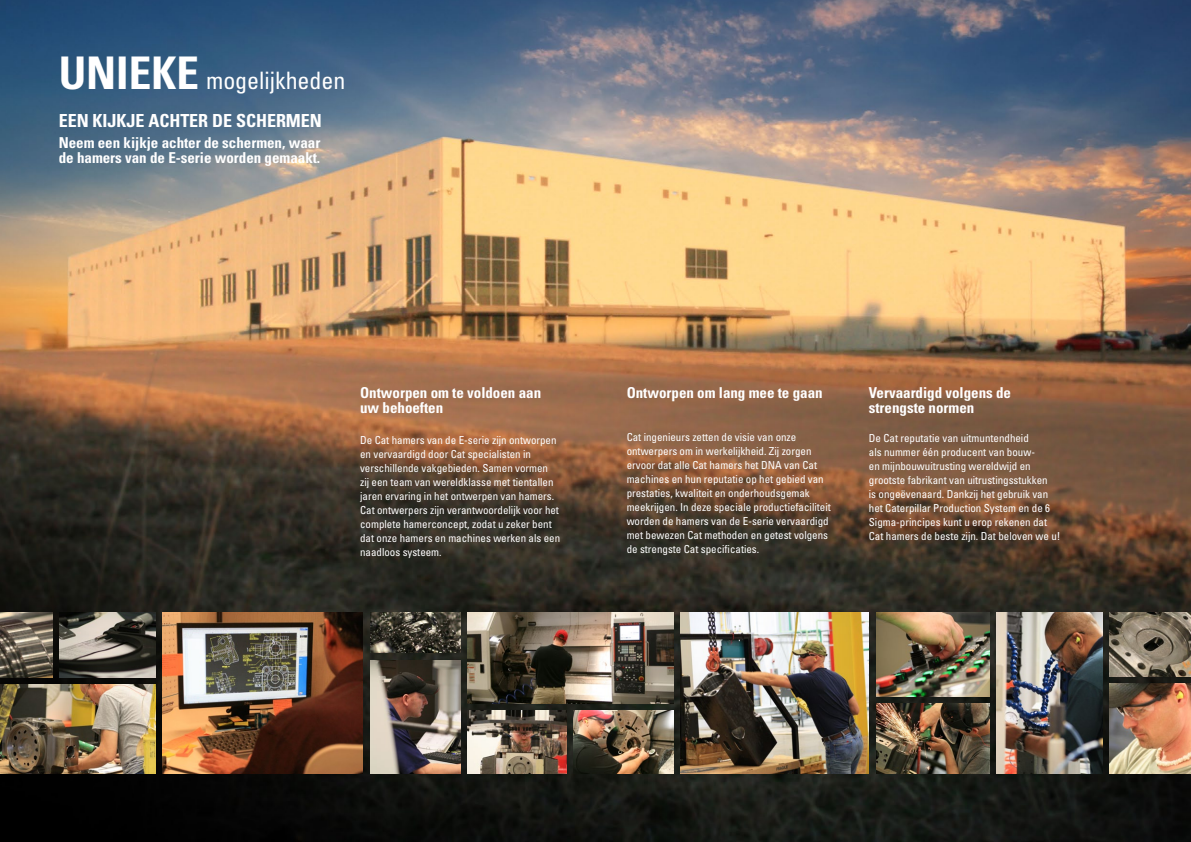
<style>
.page{position:relative;width:1191px;height:842px;background:#fff}
.page>*{position:absolute;margin:0;border:0;box-sizing:border-box;transform-origin:0 0}
.t1{font:condensed 24px "Univers LT Std";color:#fff}
.t2{font:700 condensed 18px "Univers LT Std";color:#fff}
.t3{font:700 condensed 15px/15px "Univers LT Std";color:#fff}
.t4{font:condensed 11px/14px "Univers LT Std";color:#fff}
.s1{font-weight:700;font-size:45px}
</style>
<div class="page">
<img style="left:0;top:0;width:1191px;height:842px">
<img style="left:163px;top:612px;width:200px;height:161px">
<img style="left:59px;top:612px;width:96px;height:66px">
<img style="left:370px;top:660px;width:91px;height:114px">
<img style="left:468px;top:711px;width:99px;height:62px">
<img style="left:876px;top:704px;width:113px;height:69px">
<img style="left:680px;top:612px;width:189px;height:161px">
<img style="left:0;top:685px;width:155px;height:89px">
<img style="left:1110px;top:683px;width:81px;height:90px">
<img style="left:0;top:612px;width:52px;height:66px">
<img style="left:876px;top:612px;width:113px;height:85px">
<img style="left:468px;top:612px;width:205px;height:92px">
<img style="left:574px;top:711px;width:99px;height:62px">
<img style="left:370px;top:612px;width:91px;height:41px">
<img style="left:1110px;top:612px;width:81px;height:64px">
<img style="left:996px;top:612px;width:106px;height:161px">
<h1 class="t1" style="left:59px;top:66px;width:288px"><span class="s1">UNIEKE</span> mogelijkheden</h1>
<h2 class="t2" style="left:59px;top:110px;width:265px">EEN KIJKJE ACHTER DE SCHERMEN</h2>
<h3 class="t3" style="left:59px;top:135px;width:263px">Neem een kijkje achter de schermen, waar de hamers van de E-serie worden gemaakt.</h3>
<h3 class="t3" style="left:360px;top:385px;width:182px">Ontworpen om te voldoen aan uw behoeften</h3>
<p class="t4" style="left:360px;top:433px;width:202px">De Cat hamers van de E-serie zijn ontworpen en vervaardigd door Cat specialisten in verschillende vakgebieden. Samen vormen<br>zij een team van wereldklasse met tientallen jaren ervaring in het ontwerpen van hamers.<br>Cat ontwerpers zijn verantwoordelijk voor het complete hamerconcept, zodat u zeker bent dat onze hamers en machines werken als een naadloos systeem.</p>
<h3 class="t3" style="left:626px;top:385px;width:197px">Ontworpen om lang mee te gaan</h3>
<p class="t4" style="left:626px;top:430px;width:206px">Cat ingenieurs zetten de visie van onze ontwerpers om in werkelijkheid. Zij zorgen ervoor dat alle Cat hamers het DNA van Cat machines en hun reputatie op het gebied van prestaties, kwaliteit en onderhoudsgemak meekrijgen. In deze speciale productiefaciliteit worden de hamers van de E-serie vervaardigd met bewezen Cat methoden en getest volgens de strengste Cat specificaties.</p>
<h3 class="t3" style="left:869px;top:385px;width:144px">Vervaardigd volgens de strengste normen</h3>
<p class="t4" style="left:869px;top:431px;width:193px">De Cat reputatie van uitmuntendheid<br>als nummer één producent van bouw-<br>en mijnbouwuitrusting wereldwijd en grootste fabrikant van uitrustingsstukken<br>is ongeëvenaard. Dankzij het gebruik van het Caterpillar Production System en de 6<br>Sigma-principes kunt u erop rekenen dat Cat hamers de beste zijn. Dat beloven we u!</p>
</div>
